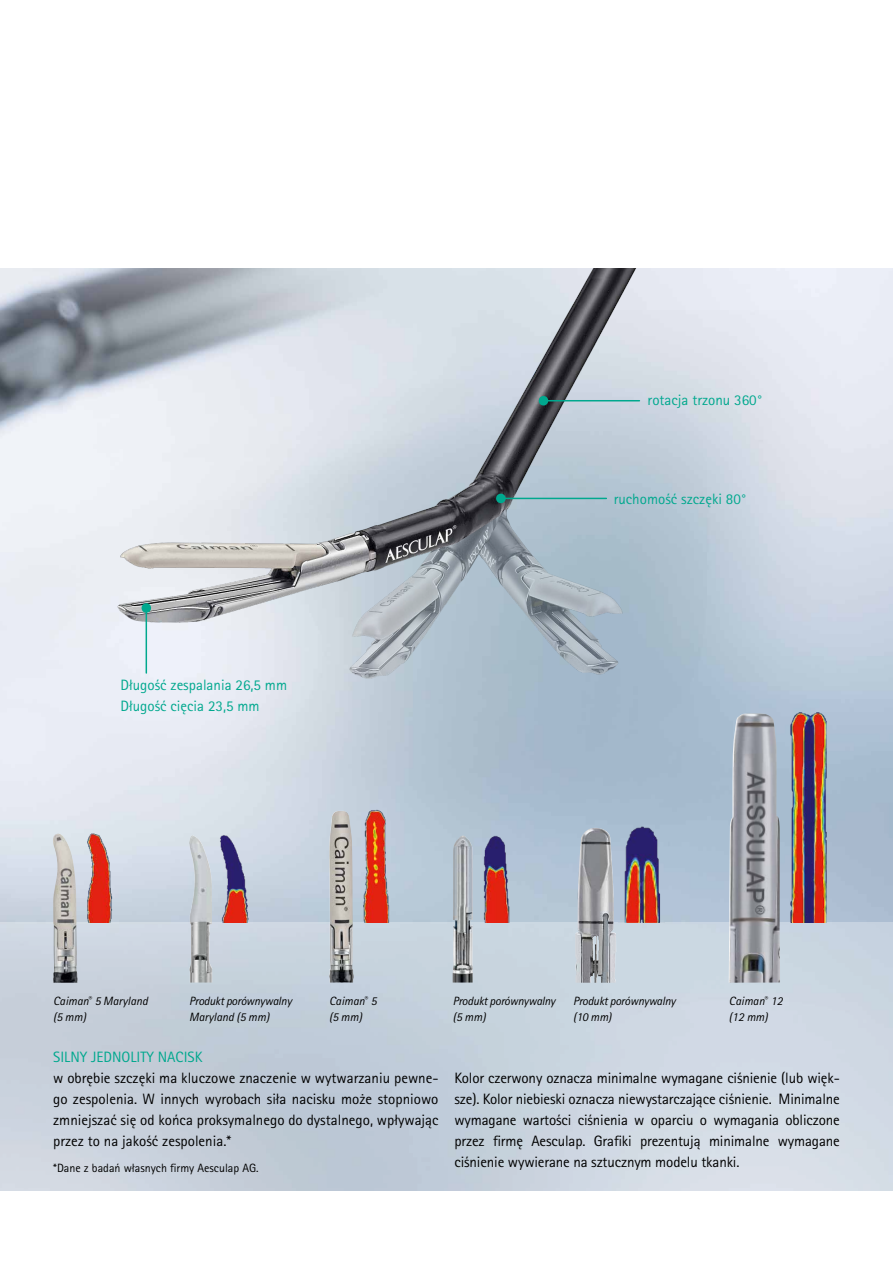
<style>
.page{position:relative;width:893px;height:1263px;background:#fff}
.page>*{position:absolute;margin:0;border:0;box-sizing:border-box;transform-origin:0 0}
.t1{font:15px/21px "Rotis Sans Serif Pro";letter-spacing:-.005em;color:#000;text-align:justify}
.t2{font:15px/21px "Rotis Sans Serif Pro";color:#00a88e}
.t3{font:italic 12px/16.5px "Rotis Sans Serif Pro";letter-spacing:-.02em;color:#000}
.t4{font:italic 12px/16.5px "Rotis Sans Serif Pro";color:#000}
.t5{font:12px "Rotis Sans Serif Pro";color:#000}
</style>
<div class="page">
<img style="left:0;top:269px;width:893px;height:653px">
<div style="left:0;top:922px;width:893px;height:269px;background:linear-gradient(to right,#c2ccd7,#d0dae5)"></div>
<img style="left:729px;top:713px;width:51px;height:270px">
<img style="left:575px;top:828px;width:41px;height:155px">
<img style="left:189px;top:835px;width:23px;height:147px">
<img style="left:53px;top:834px;width:25px;height:149px">
<img style="left:112px;top:269px;width:614px;height:503px">
<svg style="left:141px;top:603px;width:11px;height:10px"></svg>
<svg style="left:538px;top:395px;width:11px;height:11px"></svg>
<hr style="left:146px;top:610px;width:1px;height:63px;background:#00a88e">
<hr style="left:544px;top:400px;width:95px;height:1px;background:#00a88e">
<svg style="left:495px;top:493px;width:11px;height:11px"></svg>
<hr style="left:502px;top:498px;width:104px;height:1px;background:#00a88e">
<img style="left:787px;top:709px;width:40px;height:213px">
<img style="left:618px;top:811px;width:46px;height:111px">
<img style="left:347px;top:806px;width:59px;height:116px">
<img style="left:76px;top:829px;width:46px;height:93px">
<img style="left:470px;top:833px;width:50px;height:89px">
<img style="left:208px;top:828px;width:51px;height:94px">
<img style="left:453px;top:835px;width:20px;height:147px">
<img style="left:329px;top:811px;width:25px;height:171px">
<p class="t2" style="left:648px;top:390px;width:117px">rotacja trzonu 360°</p>
<p class="t2" style="left:121px;top:675px;width:168px">Długość zespalania 26,5 mm<br>Długość cięcia 23,5 mm</p>
<p class="t2" style="left:614px;top:488px;width:135px">ruchomość szczęki 80°</p>
<p class="t4" style="left:53px;top:993px;width:96px">Caiman<sup>®</sup> 5 Maryland (5 mm)</p>
<p class="t3" style="left:189px;top:993px;width:104px">Produkt porównywalny<br>Maryland (5 mm)</p>
<p class="t3" style="left:573px;top:993px;width:104px">Produkt porównywalny (10 mm)</p>
<p class="t4" style="left:329px;top:993px;width:49px">Caiman<sup>®</sup> 5 (5 mm)</p>
<p class="t3" style="left:453px;top:993px;width:104px">Produkt porównywalny (5 mm)</p>
<p class="t4" style="left:729px;top:993px;width:55px">Caiman<sup>®</sup> 12 (12 mm)</p>
<p class="t2" style="left:53px;top:1046px;width:151px">SILNY JEDNOLITY NACISK</p>
<p class="t1" style="left:53px;top:1067px;width:387px">w obrębie szczęki ma kluczowe znaczenie w wytwarzaniu pewne&shy;go zespolenia. W innych wyrobach siła nacisku może stopniowo zmniejszać się od końca proksymalnego do dystalnego, wpływając przez to na jakość zespolenia.*</p>
<p class="t1" style="left:454px;top:1067px;width:387px">Kolor czerwony oznacza minimalne wymagane ciśnienie (lub więk&shy;sze). Kolor niebieski oznacza niewystarczające ciśnienie. Minimalne wymagane wartości ciśnienia w oparciu o wymagania obliczone przez firmę Aesculap. Grafiki prezentują minimalne wymagane ciśnienie wywierane na sztucznym modelu tkanki.</p>
<p class="t5" style="left:53px;top:1160px;width:207px">*Dane z badań własnych firmy Aesculap AG.</p>
</div>
